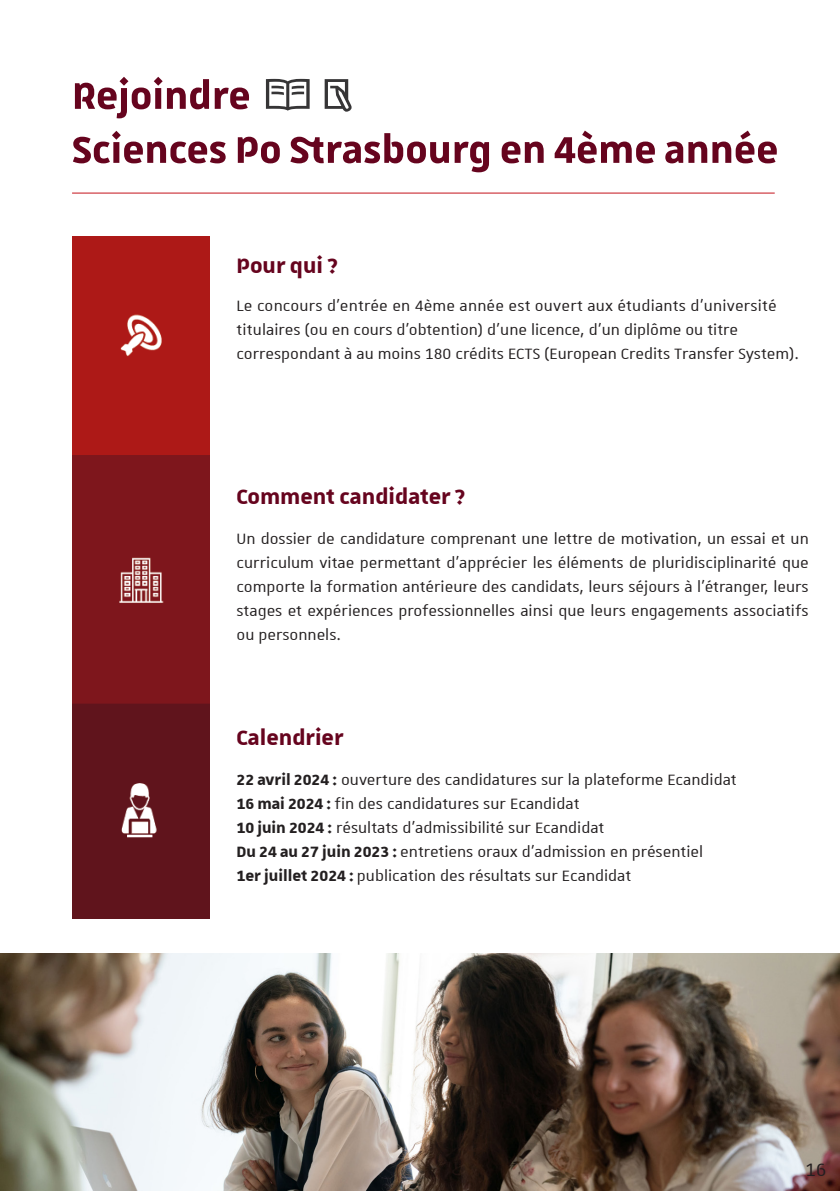
<style>
.page{position:relative;width:840px;height:1191px;background:#fff}
.page>*{position:absolute;margin:0;border:0;box-sizing:border-box;transform-origin:0 0}
.t1{font:700 50px "Unistra B";color:#66041e}
.t2{font:700 28px "Unistra B";color:#66041e}
.t3{font:24px "Unistra A";color:#231f20}
.t4{font:20px/24px "Unistra A";color:#231f20}
.s1{font-weight:700}
</style>
<div class="page">
<img style="left:72px;top:237px;width:138px;height:681px">
<hr style="left:72px;top:193px;width:702px;height:1px;background:#c4121a">
<img style="left:0;top:953px;width:839px;height:238px">
<h1 class="t1" style="left:72px;top:68px;width:180px">Rejoindre</h1>
<h1 class="t1" style="left:72px;top:122px;width:707px">Sciences Po Strasbourg en 4ème année</h1>
<h2 class="t2" style="left:236px;top:250px;width:103px">Pour qui ?</h2>
<p class="t4" style="left:236px;top:293px;width:563px">Le concours d’entrée en 4ème année est ouvert aux étudiants d’université titulaires (ou en cours d’obtention) d’une licence, d’un diplôme ou titre correspondant à au moins 180 crédits ECTS (European Credits Transfer System).</p>
<h2 class="t2" style="left:236px;top:481px;width:230px">Comment candidater ?</h2>
<p class="t4" style="left:236px;top:525px;width:573px;text-align:justify">Un dossier de candidature comprenant une lettre de motivation, un essai et un curriculum vitae permettant d’apprécier les éléments de pluridisciplinarité que comporte la formation antérieure des candidats, leurs séjours à l’étranger, leurs stages et expériences professionnelles ainsi que leurs engagements associatifs ou personnels.</p>
<h2 class="t2" style="left:236px;top:722px;width:108px">Calendrier</h2>
<p class="t4" style="left:236px;top:766px;width:501px"><span class="s1">22 avril 2024 :</span> ouverture des candidatures sur la plateforme Ecandidat <span class="s1">16 mai 2024 :</span> fin des candidatures sur Ecandidat<br><span class="s1">10 juin 2024 :</span> résultats d'admissibilité sur Ecandidat<br><span class="s1">Du 24 au 27 juin 2023 :</span> entretiens oraux d'admission en présentiel<br><span class="s1">1er juillet 2024 :</span> publication des résultats sur Ecandidat</p>
<p class="t3" style="left:804px;top:1157px;width:23px">16</p>
</div>
